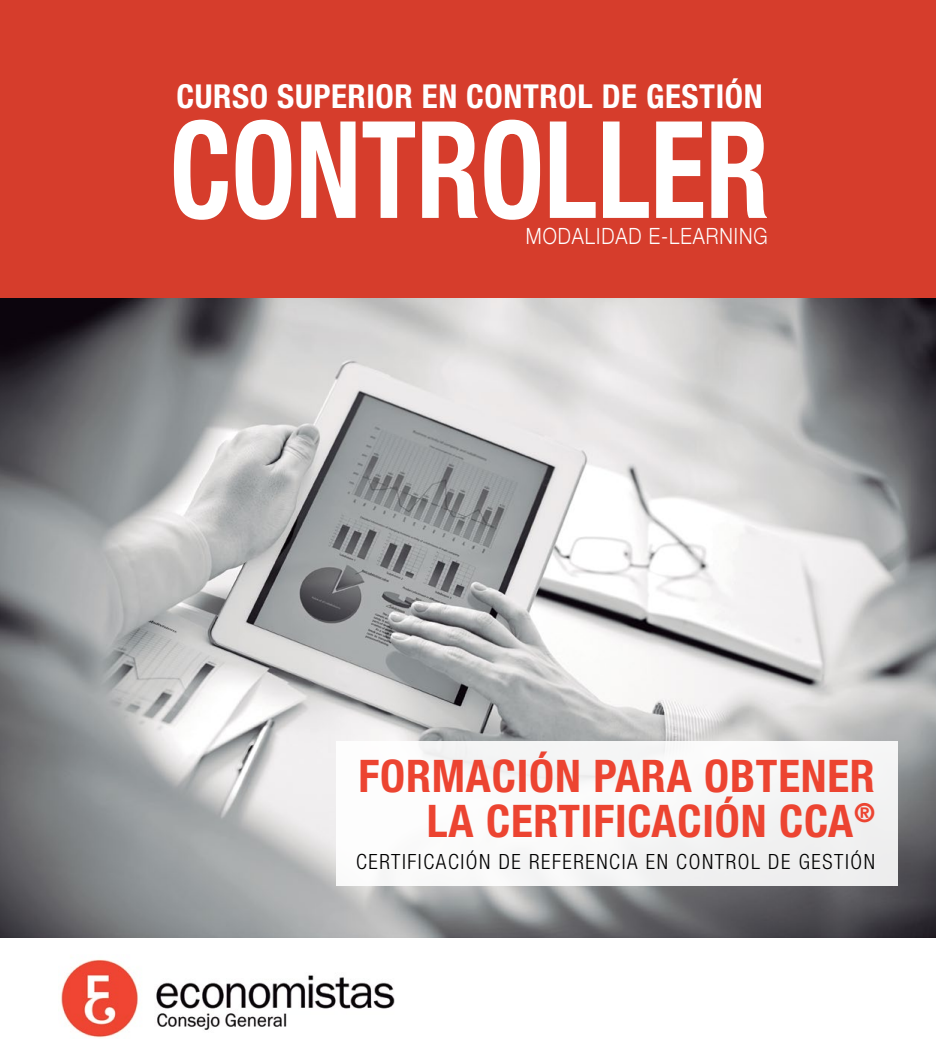
<style>
.page{position:relative;width:936px;height:1063px;background:#fff}
.page>*{position:absolute;margin:0;border:0;box-sizing:border-box;transform-origin:0 0}
.t1{font:700 condensed 135px "Helvetica Neue LT Std";color:#fff;scale:.85 1}
.t2{font:700 condensed 45px/45px "Helvetica Neue LT Std";letter-spacing:.02em;color:#ec4431;text-align:right}
.t3{font:700 condensed 33px "Helvetica Neue LT Std";letter-spacing:.02em;color:#fff}
.t4{font:300 22.5px "Helvetica Neue LT Std";letter-spacing:.05em;color:#fff;scale:.85 1}
.t5{font:300 condensed 21px "Helvetica Neue LT Std";letter-spacing:.075em;color:#000}
</style>
<div class="page">
<img style="left:0;top:298px;width:935px;height:639px">
<div style="left:336px;top:742px;width:561px;height:144px;background:#f7f7f7"></div>
<div style="left:0;top:0;width:935px;height:298px;background:#d63d2c"></div>
<img style="left:61px;top:959px;width:334px;height:79px">
<h3 class="t3" style="left:177px;top:76px;width:587px">CURSO SUPERIOR EN CONTROL DE GESTIÓN</h3>
<h1 class="t1" style="left:170px;top:88px;width:706px">CONTROLLER</h1>
<p class="t4" style="left:526px;top:222px;width:286px">MODALIDAD E-LEARNING</p>
<h2 class="t2" style="left:358px;top:753px;width:518px">FORMACIÓN PARA OBTENER<br>LA CERTIFICACIÓN CCA<sup>®</sup></h2>
<p class="t5" style="left:356px;top:849px;width:520px">CERTIFICACIÓN DE REFERENCIA EN CONTROL DE GESTIÓN</p>
</div>
